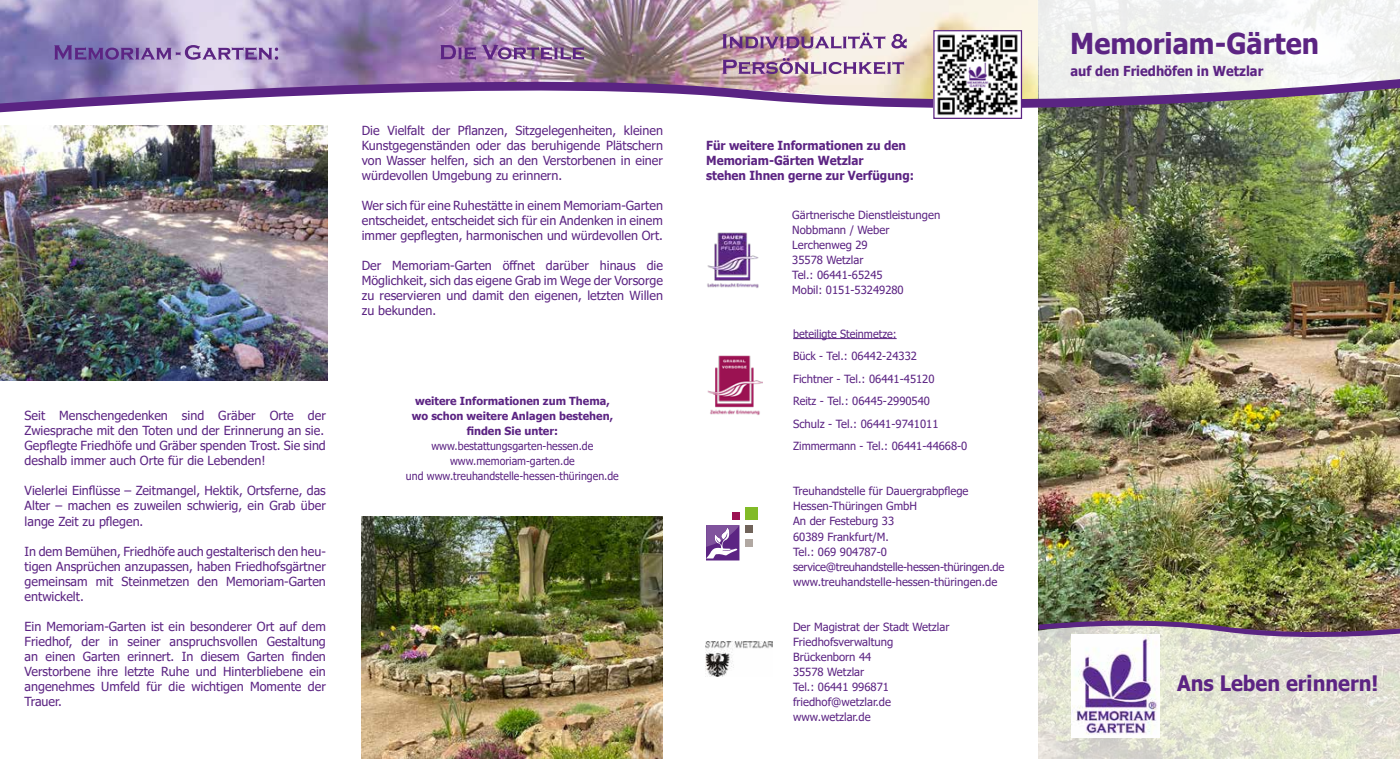
<style>
.page{position:relative;width:1400px;height:759px;background:#fff}
.page>*{position:absolute;margin:0;border:0;box-sizing:border-box;transform-origin:0 0}
.t1{font:700 28.75px "Tahoma";color:#5c2483;scale:.94 1}
.t2{font:700 21.25px "Tahoma";color:#5c2483;scale:.94 1}
.t3{font:700 13.75px "Tahoma";color:#5c2483;scale:.94 1}
.t4{font:12.5px/15px "Tahoma";color:#5c2483;text-align:justify}
.t5{font:700 12.5px/15px "Tahoma";color:#5c2483;scale:.94 1}
.t6{font:11.25px/15px "Tahoma";color:#5c2483}
.t7{font:11.25px/22.5px "Tahoma";color:#5c2483;scale:.96 1}
.t8{font:11.12px/15px "Tahoma";color:#5c2483;text-align:center;scale:.95 1}
.t9{font:700 11.12px/15px "Tahoma";color:#5c2483;text-align:center}
</style>
<div class="page">
<hr style="left:793px;top:338px;width:103px;height:1px;background:#5c2483">
<img style="left:0;top:0;width:1037px;height:60px">
<img style="left:1038px;top:122px;width:362px;height:497px">
<svg style="left:1037px;top:0;width:363px;height:60px"></svg>
<svg style="left:1038px;top:647px;width:362px;height:111px;background:#e2e1d3"></svg>
<img style="left:1038px;top:619px;width:362px;height:28px">
<img style="left:0;top:60px;width:1400px;height:62px">
<img style="left:707px;top:355px;width:56px;height:60px">
<img style="left:1071px;top:634px;width:88px;height:102px">
<svg style="left:54px;top:45px;width:224px;height:15px;background:#9176b3"></svg>
<svg style="left:440px;top:45px;width:144px;height:15px;background:#916ba0"></svg>
<img style="left:722px;top:33px;width:184px;height:16px">
<svg style="left:722px;top:58px;width:182px;height:16px;background:#b89bb7"></svg>
<img style="left:935px;top:32px;width:85px;height:85px">
<div style="left:933px;top:30px;width:89px;height:89px;border:1px solid #5c2483"></div>
<img style="left:707px;top:232px;width:52px;height:56px">
<svg style="left:706px;top:525px;width:33px;height:35px"></svg>
<div style="left:745px;top:506px;width:13px;height:13px;background:#81bb27"></div>
<div style="left:745px;top:525px;width:8px;height:7px;background:#70635a"></div>
<div style="left:745px;top:539px;width:8px;height:7px;background:#b1a8a2"></div>
<div style="left:731px;top:511px;width:8px;height:8px;background:#9b1252"></div>
<img style="left:362px;top:516px;width:301px;height:242px">
<img style="left:705px;top:641px;width:67px;height:35px">
<img style="left:0;top:125px;width:327px;height:255px">
<p class="t4" style="left:25px;top:409px;width:303px;text-align:left">Seit Menschengedenken sind Gräber Orte der Zwiesprache mit den Toten und der Erinnerung an sie.<br>Gepflegte Friedhöfe und Gräber spenden Trost. Sie sind deshalb immer auch Orte für die Lebenden!</p>
<p class="t4" style="left:25px;top:484px;width:303px">Vielerlei Einflüsse – Zeitmangel, Hektik, Ortsferne, das Alter – machen es zuweilen schwierig, ein Grab über lange Zeit zu pflegen.</p>
<p class="t4" style="left:25px;top:544px;width:303px">In dem Bemühen, Friedhöfe auch gestalterisch den heu&shy;tigen Ansprüchen anzupassen, haben Friedhofsgärtner gemeinsam mit Steinmetzen den Memoriam-Garten entwickelt.</p>
<p class="t4" style="left:25px;top:619px;width:303px">Ein Memoriam-Garten ist ein besonderer Ort auf dem Friedhof, der in seiner anspruchsvollen Gestaltung an einen Garten erinnert. In diesem Garten finden Verstorbene ihre letzte Ruhe und Hinterbliebene ein angenehmes Umfeld für die wichtigen Momente der Trauer.</p>
<p class="t4" style="left:362px;top:124px;width:303px">Die Vielfalt der Pflanzen, Sitzgelegenheiten, kleinen Kunstgegenständen oder das beruhigende Plätschern von Wasser helfen, sich an den Verstorbenen in einer würdevollen Umgebung zu erinnern.</p>
<p class="t4" style="left:362px;top:199px;width:303px">Wer sich für eine Ruhestätte in einem Memoriam-Garten entscheidet, entscheidet sich für ein Andenken in einem immer gepflegten, harmonischen und würdevollen Ort.</p>
<p class="t4" style="left:362px;top:259px;width:303px">Der Memoriam-Garten öffnet darüber hinaus die Möglichkeit, sich das eigene Grab im Wege der Vorsorge zu reservieren und damit den eigenen, letzten Willen zu bekunden.</p>
<p class="t9" style="left:412px;top:394px;width:203px">weitere Informationen zum Thema, wo schon weitere Anlagen bestehen, finden Sie unter:</p>
<p class="t8" style="left:406px;top:439px;width:226px">www.bestattungsgarten-hessen.de www.memoriam-garten.de<br>und www.treuhandstelle-hessen-thüringen.de</p>
<p class="t5" style="left:706px;top:138px;width:223px">Für weitere Informationen zu den<br>Memoriam-Gärten Wetzlar<br>stehen Ihnen gerne zur Verfügung:</p>
<p class="t6" style="left:792px;top:208px;width:149px">Gärtnerische Dienstleistungen<br>Nobbmann / Weber<br>Lerchenweg 29<br>35578 Wetzlar<br>Tel.: 06441-65245<br>Mobil: 0151-53249280</p>
<p class="t7" style="left:793px;top:323px;width:183px">beteiligte Steinmetze:<br>Bück - Tel.: 06442-24332<br>Fichtner - Tel.: 06441-45120<br>Reitz - Tel.: 06445-2990540<br>Schulz - Tel.: 06441-9741011<br>Zimmermann - Tel.: 06441-44668-0</p>
<p class="t6" style="left:793px;top:484px;width:213px">Treuhandstelle für Dauergrabpflege<br>Hessen-Thüringen GmbH<br>An der Festeburg 33<br>60389 Frankfurt/M.<br>Tel.: 069 904787-0 service@treuhandstelle-hessen-thüringen.de www.treuhandstelle-hessen-thüringen.de</p>
<p class="t6" style="left:793px;top:619px;width:158px">Der Magistrat der Stadt Wetzlar<br>Friedhofsverwaltung<br>Brückenborn 44<br>35578 Wetzlar<br>Tel.: 06441 996871 friedhof@wetzlar.de www.wetzlar.de</p>
<h1 class="t1" style="left:1070px;top:24px;width:266px">Memoriam-Gärten</h1>
<p class="t3" style="left:1070px;top:61px;width:207px">auf den Friedhöfen in Wetzlar</p>
<h2 class="t2" style="left:1177px;top:668px;width:216px">Ans Leben erinnern!</h2>
</div>
